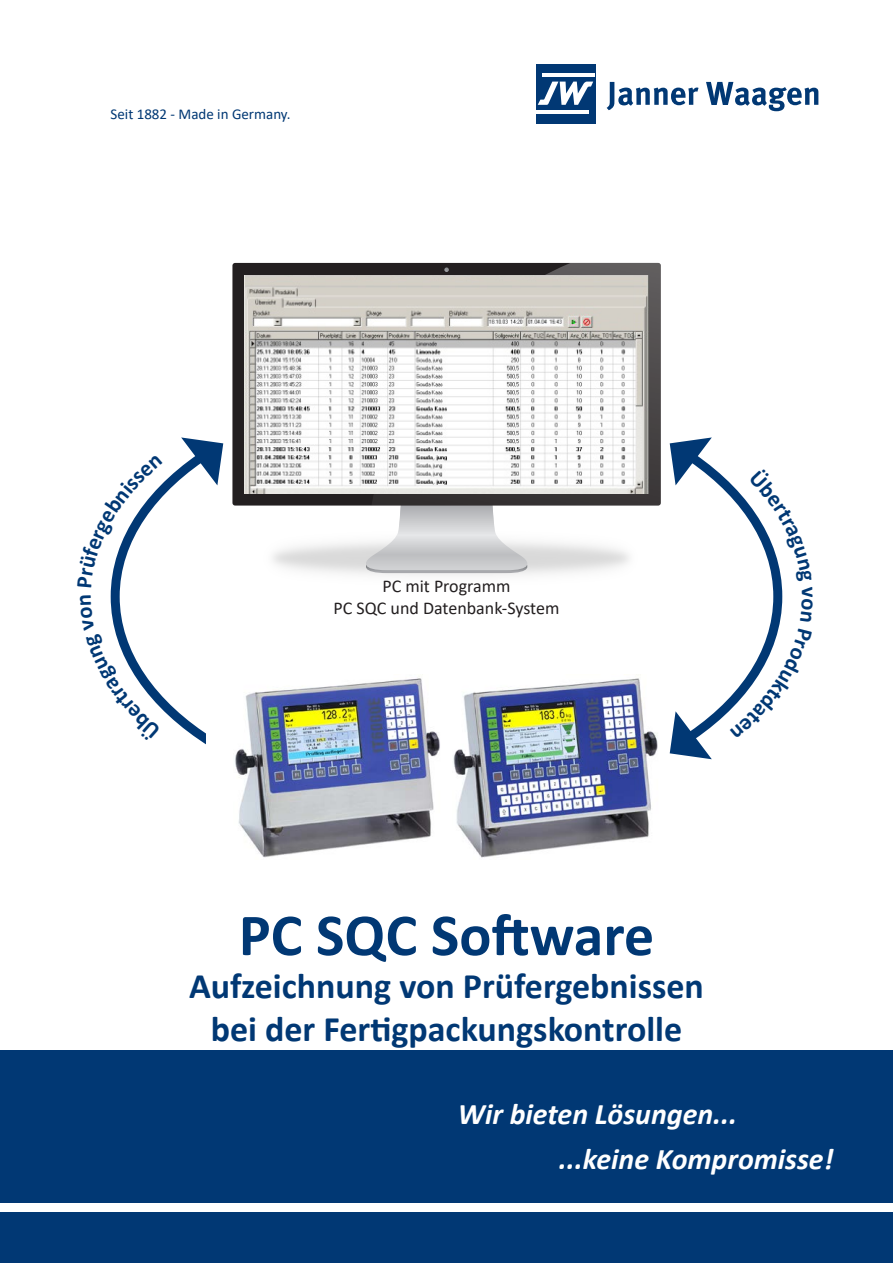
<style>
.page{position:relative;width:893px;height:1263px;background:#fff}
.page>*{position:absolute;margin:0;border:0;box-sizing:border-box;transform-origin:0 0}
.t1{font:700 60px "Calibri";color:#013874}
.t2{font:700 36px/43.2px "Calibri";color:#013874;text-align:center}
.t3{font:italic 700 30px "Calibri";color:#fff}
.t4{font:18px "Calibri";color:#231f20}
.t5{font:15px "Calibri";color:#013874}
</style>
<div class="page">
<div style="left:0;top:1050px;width:893px;height:213px;background:#013874"></div>
<div style="left:536px;top:64px;width:59px;height:59px;background:#013874"></div>
<hr style="left:542px;top:74px;width:53px;height:3px;background:#fff">
<hr style="left:536px;top:110px;width:53px;height:3px;background:#fff">
<svg style="left:538px;top:82px;width:55px;height:23px"></svg>
<svg style="left:607px;top:82px;width:211px;height:29px"></svg>
<div style="left:0;top:1203px;width:893px;height:9px;background:#fff"></div>
<img style="left:235px;top:678px;width:205px;height:180px">
<img style="left:453px;top:678px;width:205px;height:180px">
<svg style="left:361px;top:505px;width:171px;height:68px"></svg>
<div style="left:232px;top:263px;width:429px;height:242px;background:#231f20;border-radius:3px"></div>
<svg style="left:372px;top:263px;width:289px;height:242px"></svg>
<img style="left:245px;top:275px;width:403px;height:219px">
<svg style="left:173px;top:437px;width:51px;height:49px"></svg>
<svg style="left:669px;top:437px;width:51px;height:49px"></svg>
<svg style="left:669px;top:710px;width:51px;height:50px"></svg>
<svg style="left:110px;top:596px;width:51px;height:112px"></svg>
<svg style="left:111px;top:483px;width:52px;height:105px"></svg>
<svg style="left:749px;top:504px;width:34px;height:118px"></svg>
<svg style="left:730px;top:628px;width:49px;height:82px"></svg>
<p class="t5" style="left:111px;top:104px;width:181px">Seit 1882 - Made in Germany.</p>
<p class="t4" style="left:382px;top:574px;width:130px">PC mit Programm</p>
<p class="t4" style="left:334px;top:595px;width:227px">PC SQC und Datenbank-System</p>
<p class="t1" style="left:239px;top:893px;width:417px">PC SQC Software</p>
<p class="t2" style="left:189px;top:964px;width:516px">Aufzeichnung von Prüfergebnissen bei der Fertigpackungskontrolle</p>
<p class="t3" style="left:458px;top:1093px;width:281px">Wir bieten Lösungen...</p>
<p class="t3" style="left:559px;top:1138px;width:276px">...keine Kompromisse!</p>
</div>
